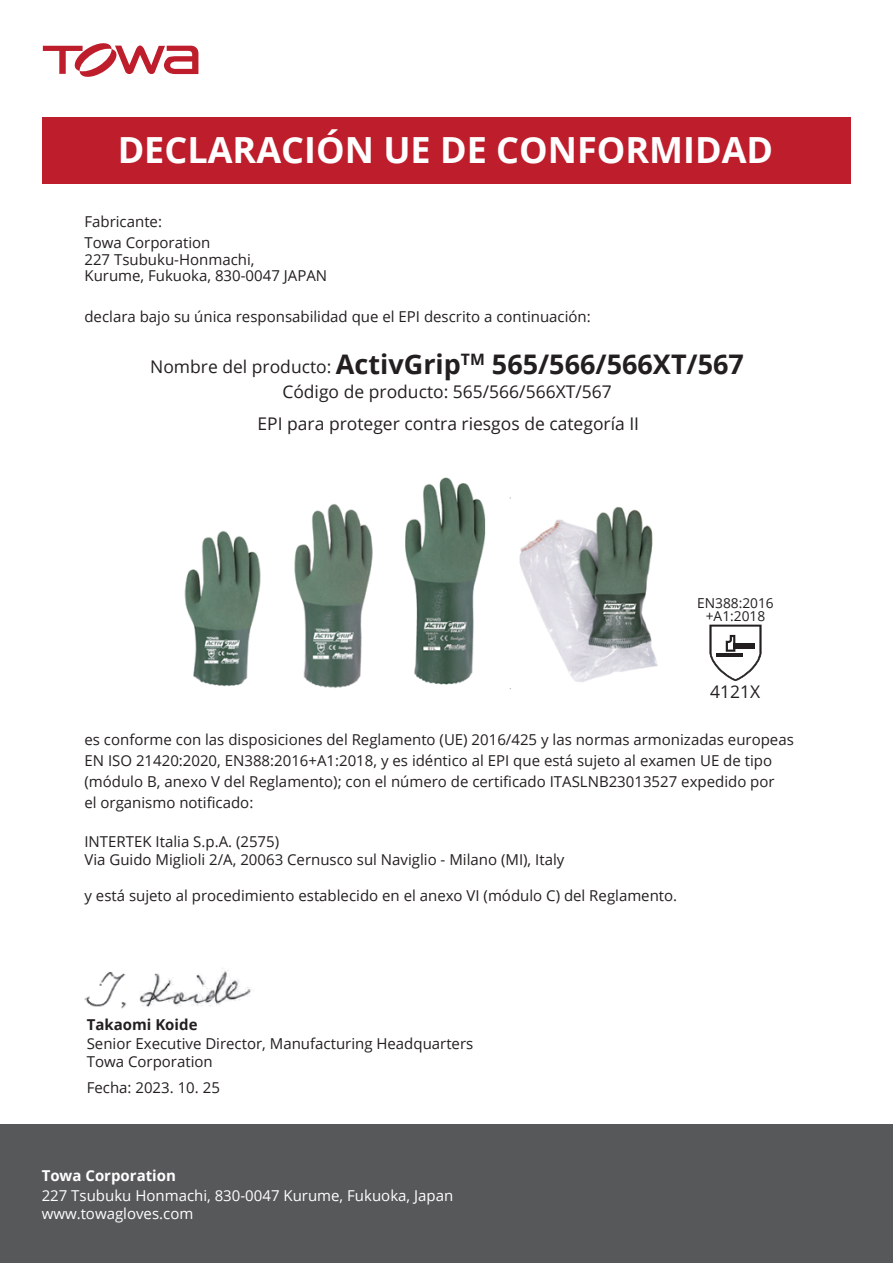
<style>
.page{position:relative;width:893px;height:1263px;background:#fff}
.page>*{position:absolute;margin:0;border:0;box-sizing:border-box;transform-origin:0 0}
.t1{font:700 36px "Open Sans";color:#fff}
.t2{font:700 27px "Open Sans";color:#231f20}
.t3{font:17.55px "Open Sans";color:#231f20}
.t4{font:17.4px "Open Sans";color:#231f20}
.t5{font:15px/21px "Open Sans";color:#231f20}
.t6{font:15px/18px "Open Sans";color:#fff}
.t7{font:700 15px "Open Sans";color:#fff}
.t8{font:700 15px "Open Sans";color:#231f20}
.t9{font:13.65px/13.6px "Open Sans";color:#231f20;text-align:center}
.s1{font-weight:400;font-size:17.55px}
</style>
<div class="page">
<img style="left:84px;top:968px;width:167px;height:41px">
<div style="left:43px;top:117px;width:807px;height:67px;background:#be1d2c"></div>
<svg style="left:43px;top:43px;width:156px;height:34px"></svg>
<div style="left:0;top:1125px;width:893px;height:138px;background:#57585a"></div>
<svg style="left:709px;top:625px;width:53px;height:56px"></svg>
<hr style="left:734px;top:643px;width:21px;height:2px;background:#231f20">
<hr style="left:734px;top:646px;width:21px;height:3px;background:#231f20">
<img style="left:184px;top:477px;width:474px;height:213px">
<h1 class="t1" style="left:118px;top:125px;width:657px">DECLARACIÓN UE DE CONFORMIDAD</h1>
<p class="t5" style="left:84px;top:211px;width:127px">Fabricante:<br>Towa Corporation</p>
<p class="t5" style="left:84px;top:251px;width:244px;line-height:16.5px">227 Tsubuku-Honmachi,<br>Kurume, Fukuoka, 830-0047 JAPAN</p>
<p class="t5" style="left:84px;top:306px;width:508px">declara bajo su única responsabilidad que el EPI descrito a continuación:</p>
<h2 class="t2" style="left:150px;top:345px;width:595px"><span class="s1">Nombre del producto:</span> ActivGrip<sup>TM</sup> 565/566/566XT/567</h2>
<p class="t3" style="left:282px;top:380px;width:331px">Código de producto: 565/566/566XT/567</p>
<p class="t3" style="left:257px;top:411px;width:383px">EPI para proteger contra riesgos de categoría II</p>
<p class="t9" style="left:697px;top:595px;width:78px">EN388:2016 +A1:2018</p>
<p class="t4" style="left:710px;top:679px;width:51px">4121X</p>
<p class="t5" style="left:84px;top:728px;width:711px">es conforme con las disposiciones del Reglamento (UE) 2016/425 y las normas armonizadas europeas EN ISO 21420:2020, EN388:2016+A1:2018, y es idéntico al EPI que está sujeto al examen UE de tipo (módulo B, anexo V del Reglamento); con el número de certificado ITASLNB23013527 expedido por<br>el organismo notificado:</p>
<p class="t5" style="left:84px;top:832px;width:481px;line-height:18px">INTERTEK Italia S.p.A. (2575)<br>Via Guido Miglioli 2/A, 20063 Cernusco sul Naviglio - Milano (MI), Italy</p>
<p class="t5" style="left:84px;top:884px;width:594px">y está sujeto al procedimiento establecido en el anexo VI (módulo C) del Reglamento.</p>
<p class="t8" style="left:87px;top:1014px;width:112px">Takaomi Koide</p>
<p class="t5" style="left:87px;top:1034px;width:388px;line-height:18px">Senior Executive Director, Manufacturing Headquarters<br>Towa Corporation</p>
<p class="t5" style="left:87px;top:1076px;width:135px">Fecha: 2023. 10. 25</p>
<p class="t7" style="left:42px;top:1165px;width:136px">Towa Corporation</p>
<p class="t6" style="left:42px;top:1186px;width:413px">227 Tsubuku Honmachi, 830-0047 Kurume, Fukuoka, Japan www.towagloves.com</p>
</div>
